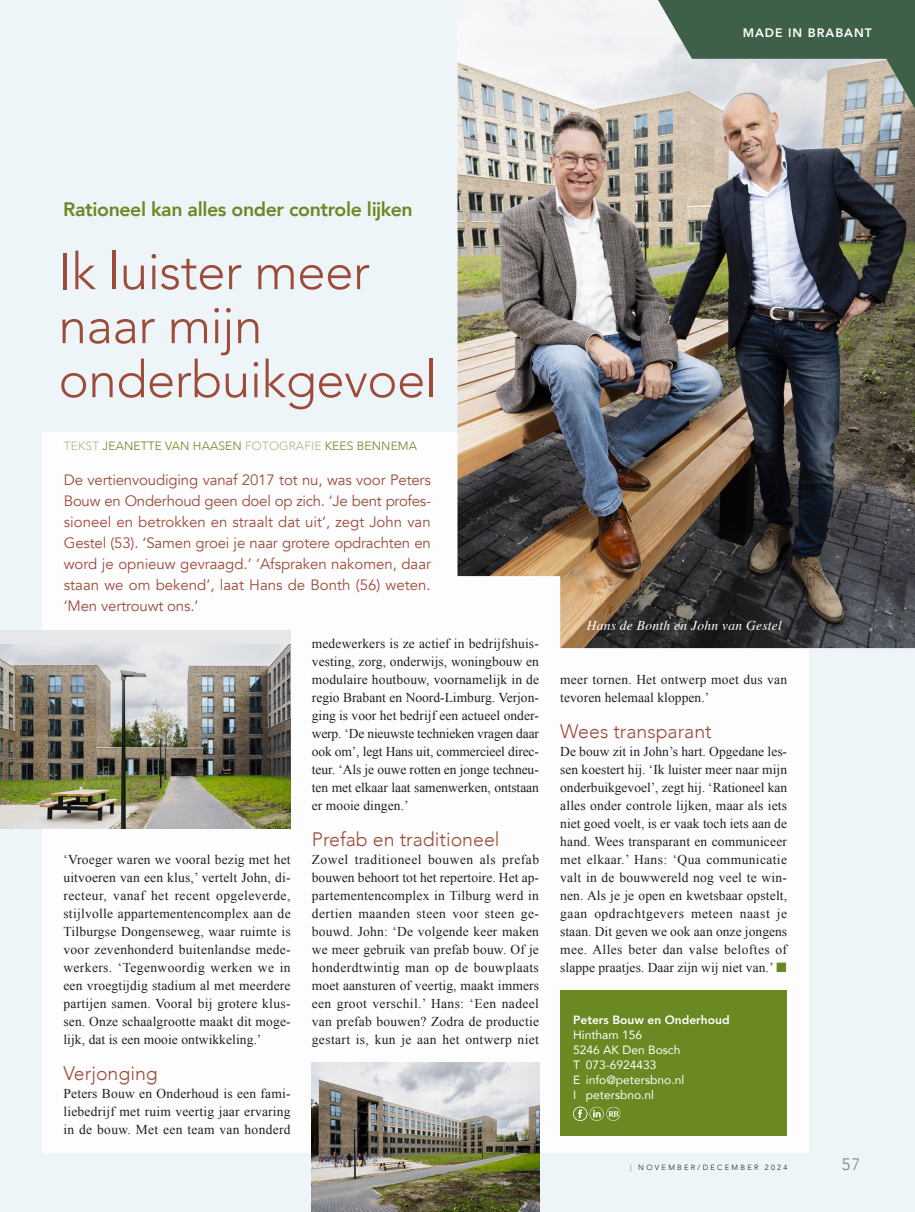
<style>
.page{position:relative;width:915px;height:1212px;background:#fff}
.page>*{position:absolute;margin:0;border:0;box-sizing:border-box;transform-origin:0 0}
.Kop{font:300 51px/54px "Avenir";letter-spacing:-.01em;color:#9d4c3b}
.t1{font:300 19.5px "Avenir";color:#9d4c3b}
.Chapeau__kleur_artikel{font:800 19.5px "Avenir";letter-spacing:-.02em;color:#6a8922}
.t2{font:300 16.5px "Avenir";color:#808285}
.Intro{font:15px/21px "Avenir";color:#9d4c3b;text-align:justify}
.t3{font:13.5px/18px "Times New Roman";letter-spacing:.01em;color:#231f20;text-align:justify}
.Fotobijschrift_wit{font:italic 13.5px "Times";letter-spacing:.02em;color:#fff}
.Rubriek_R{font:800 12.3px "Avenir";letter-spacing:.08em;color:#fff}
.Opsomming_diap{font:12px "Avenir";color:#fff}
.t4{font:300 12px "Avenir";letter-spacing:.01em;color:#6a8922}
.Opsomming_diap-2{font:800 12px "Avenir";color:#fff}
.t5{font:300 7.5px "Avenir";letter-spacing:.3em;color:#231f20}
.s1{color:#abbc82}
.s2{color:#ee1d23}
</style>
<div class="page">
<div style="left:0;top:0;width:914px;height:1212px;background:#eef5f9"></div>
<div style="left:43px;top:432px;width:765px;height:720px;background:#fff"></div>
<img style="left:457px;top:13px;width:457px;height:635px">
<div style="left:560px;top:990px;width:227px;height:145px;background:#6a8922"></div>
<div style="left:0;top:630px;width:290px;height:198px;background:#e6e7e9"></div>
<img style="left:0;top:644px;width:290px;height:184px">
<img style="left:312px;top:1062px;width:227px;height:150px">
<svg style="left:573px;top:1107px;width:47px;height:14px"></svg>
<svg style="left:657px;top:0;width:257px;height:109px;background:#86978a"></svg>
<p class="Rubriek_R" style="left:742px;top:23px;width:131px">MADE IN BRABANT</p>
<p class="Chapeau__kleur_artikel" style="left:63px;top:194px;width:351px">Rationeel kan alles onder controle lijken</p>
<p class="Kop" style="left:58px;top:245px;width:313px">Ik luister meer naar mijn</p>
<p class="Kop" style="left:58px;top:353px;width:380px">onderbuikgevoel</p>
<p class="t4" style="left:64px;top:439px;width:354px"><span class="s1">TEKST</span> JEANETTE VAN HAASEN <span class="s1">FOTOGRAFIE</span> KEES BENNEMA</p>
<p class="Intro" style="left:64px;top:469px;width:368px">De vertienvoudiging vanaf 2017 tot nu, was voor Peters Bouw en Onderhoud geen doel op zich. ‘Je bent profes&shy;sioneel en betrokken en straalt dat uit’, zegt John van Gestel (53). ‘Samen groei je naar grotere opdrachten en word je opnieuw gevraagd.’ ‘Afspraken nakomen, daar staan we om bekend’, laat Hans de Bonth (56) weten. ‘Men vertrouwt ons.’</p>
<p class="t3" style="left:63px;top:850px;width:229px">‘Vroeger waren we vooral bezig met het uitvoeren van een klus,’ vertelt John, di&shy;recteur, vanaf het recent opgeleverde, stijlvolle appartementencomplex aan de Tilburgse Dongenseweg, waar ruimte is voor zevenhonderd buitenlandse mede&shy;werkers. ‘Tegenwoordig werken we in een vroegtijdig stadium al met meerdere partijen samen. Vooral bij grotere klus&shy;sen. Onze schaalgrootte maakt dit moge&shy;lijk, dat is een mooie ontwikkeling.’</p>
<h2 class="t1" style="left:63px;top:1062px;width:96px">Verjonging</h2>
<p class="t3" style="left:63px;top:1084px;width:228px">Peters Bouw en Onderhoud is een fami&shy;liebedrijf met ruim veertig jaar ervaring in de bouw. Met een team van honderd</p>
<p class="t3" style="left:312px;top:634px;width:229px">medewerkers is ze actief in bedrijfshuis&shy;vesting, zorg, onderwijs, woningbouw en modulaire houtbouw, voornamelijk in de regio Brabant en Noord-Limburg. Verjon&shy;ging is voor het bedrijf een actueel onder&shy;werp. ‘De nieuwste technieken vragen daar ook om’, legt Hans uit, commercieel direc&shy;teur. ‘Als je ouwe rotten en jonge techneu&shy;ten met elkaar laat samenwerken, ontstaan er mooie dingen.’</p>
<h2 class="t1" style="left:312px;top:828px;width:189px">Prefab en traditioneel</h2>
<p class="t3" style="left:312px;top:850px;width:229px">Zowel traditioneel bouwen als prefab bouwen behoort tot het repertoire. Het ap&shy;partementencomplex in Tilburg werd in dertien maanden steen voor steen ge&shy;bouwd. John: ‘De volgende keer maken we meer gebruik van prefab bouw. Of je honderdtwintig man op de bouwplaats moet aansturen of veertig, maakt immers een groot verschil.’ Hans: ‘Een nadeel van prefab bouwen? Zodra de productie gestart is, kun je aan het ontwerp niet</p>
<p class="Fotobijschrift_wit" style="left:586px;top:614px;width:197px">Hans de Bonth en John van Gestel</p>
<p class="t3" style="left:560px;top:670px;width:228px">meer tornen. Het ontwerp moet dus van tevoren helemaal kloppen.’</p>
<h2 class="t1" style="left:560px;top:720px;width:153px">Wees transparant</h2>
<p class="t3" style="left:560px;top:742px;width:228px">De bouw zit in John’s hart. Opgedane les&shy;sen koestert hij. ‘Ik luister meer naar mijn onderbuikgevoel’, zegt hij. ‘Rationeel kan alles onder controle lijken, maar als iets niet goed voelt, is er vaak toch iets aan de hand. Wees transparant en communiceer met elkaar.’ Hans: ‘Qua communicatie valt in de bouwwereld nog veel te win&shy;nen. Als je je open en kwetsbaar opstelt, gaan opdrachtgevers meteen naast je staan. Dit geven we ook aan onze jongens mee. Alles beter dan valse beloftes of slappe praatjes. Daar zijn wij niet van.’</p>
<p class="Opsomming_diap-2" style="left:573px;top:1010px;width:158px">Peters Bouw en Onderhoud</p>
<p class="Opsomming_diap" style="left:573px;top:1025px;width:70px">Hintham 156</p>
<p class="Opsomming_diap" style="left:573px;top:1040px;width:109px">5246 AK Den Bosch</p>
<p class="Opsomming_diap" style="left:573px;top:1055px;width:85px">T 073-6924433</p>
<p class="Opsomming_diap" style="left:573px;top:1070px;width:113px">E info@petersbno.nl</p>
<p class="Opsomming_diap" style="left:573px;top:1085px;width:83px">I petersbno.nl</p>
<p class="t5" style="left:630px;top:1163px;width:158px"><span class="s2">|</span> NOVEMBER/DECEMBER 2024</p>
<p class="t2" style="left:841px;top:1155px;width:20px">57</p>
</div>
